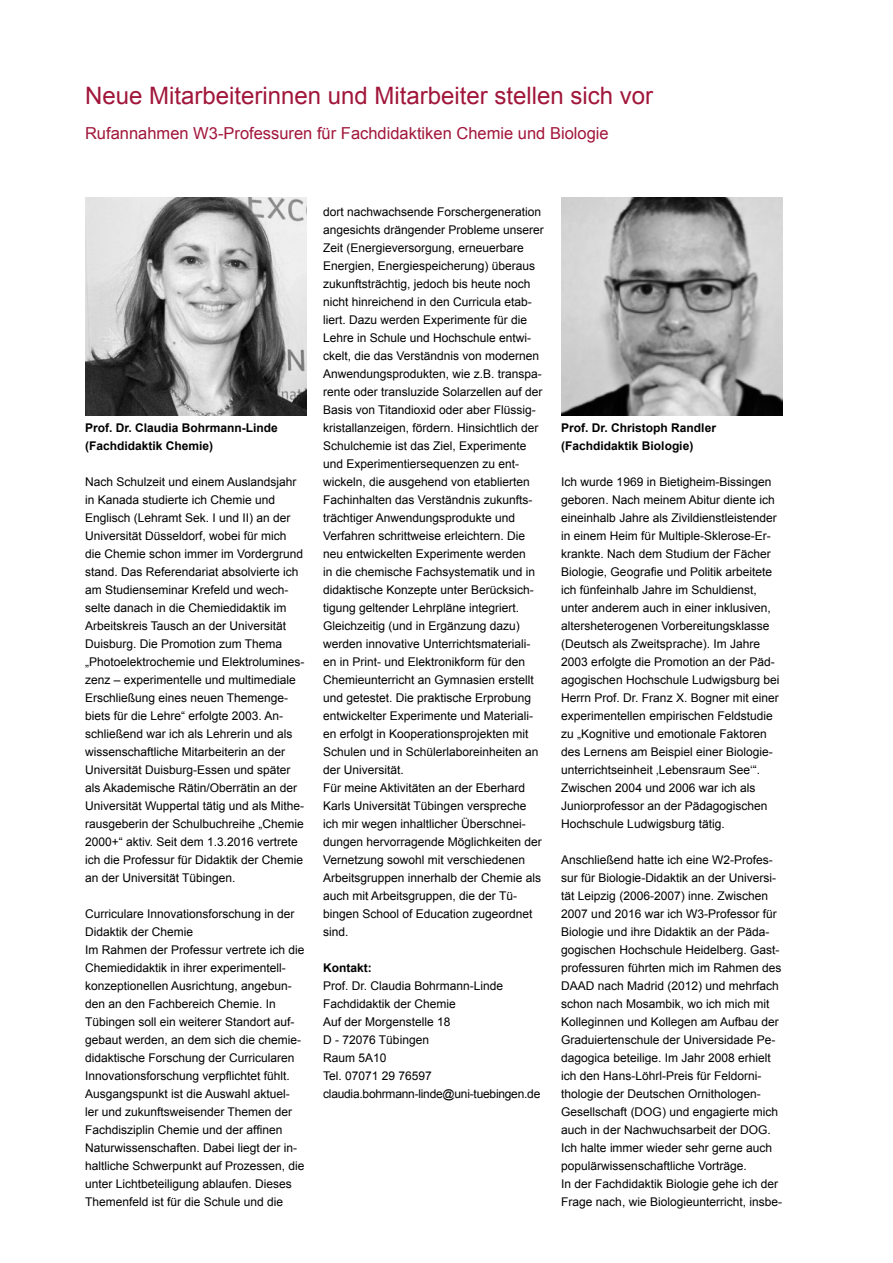
<style>
.page{position:relative;width:893px;height:1263px;background:#fff}
.page>*{position:absolute;margin:0;border:0;box-sizing:border-box;transform-origin:0 0}
.t1{font:24px "Arial";color:#a1163a}
.t2{font:16.5px "Arial";color:#a1163a}
.t3{font:12px/18px "Arial";color:#000}
.t4{font:700 12px/18px "Arial";color:#000}
</style>
<div class="page">
<img style="left:561px;top:198px;width:221px;height:218px">
<img style="left:85px;top:198px;width:221px;height:218px">
<h1 class="t1" style="left:85px;top:80px;width:570px">Neue Mitarbeiterinnen und Mitarbeiter stellen sich vor</h1>
<h2 class="t2" style="left:85px;top:122px;width:525px">Rufannahmen W3-Professuren für Fachdidaktiken Chemie und Biologie</h2>
<p class="t4" style="left:85px;top:419px;width:194px">Prof. Dr. Claudia Bohrmann-Linde (Fachdidaktik Chemie)</p>
<p class="t3" style="left:85px;top:473px;width:221px">Nach Schulzeit und einem Auslandsjahr in Kanada studierte ich Chemie und Englisch (Lehramt Sek. I und II) an der Universität Düsseldorf, wobei für mich die Chemie schon immer im Vordergrund stand. Das Referendariat absolvierte ich am Studienseminar Krefeld und wech&shy;selte danach in die Chemiedidaktik im Arbeitskreis Tausch an der Universität Duisburg. Die Promotion zum Thema „Photoelektrochemie und Elektrolumines&shy;zenz ‒ experimentelle und multimediale Erschließung eines neuen Themenge&shy;biets für die Lehre“ erfolgte 2003. An&shy;schließend war ich als Lehrerin und als wissenschaftliche Mitarbeiterin an der Universität Duisburg-Essen und später als Akademische Rätin/Oberrätin an der Universität Wuppertal tätig und als Mithe&shy;rausgeberin der Schulbuchreihe „Chemie 2000+“ aktiv. Seit dem 1.3.2016 vertrete ich die Professur für Didaktik der Chemie an der Universität Tübingen.</p>
<p class="t3" style="left:85px;top:905px;width:221px">Curriculare Innovationsforschung in der Didaktik der Chemie<br>Im Rahmen der Professur vertrete ich die Chemiedidaktik in ihrer experimentell&shy;konzeptionellen Ausrichtung, angebun&shy;den an den Fachbereich Chemie. In Tübingen soll ein weiterer Standort auf&shy;gebaut werden, an dem sich die chemie&shy;didaktische Forschung der Curricularen Innovationsforschung verpflichtet fühlt.<br>Ausgangspunkt ist die Auswahl aktuel&shy;ler und zukunftsweisender Themen der Fachdisziplin Chemie und der affinen Naturwissenschaften. Dabei liegt der in&shy;haltliche Schwerpunkt auf Prozessen, die unter Lichtbeteiligung ablaufen. Dieses Themenfeld ist für die Schule und die</p>
<p class="t3" style="left:323px;top:203px;width:222px">dort nachwachsende Forschergeneration angesichts drängender Probleme unserer Zeit (Energieversorgung, erneuerbare Energien, Energiespeicherung) überaus zukunftsträchtig, jedoch bis heute noch nicht hinreichend in den Curricula etab&shy;liert. Dazu werden Experimente für die Lehre in Schule und Hochschule entwi&shy;ckelt, die das Verständnis von modernen Anwendungsprodukten, wie z.B. transpa&shy;rente oder transluzide Solarzellen auf der Basis von Titandioxid oder aber Flüssig&shy;kristallanzeigen, fördern. Hinsichtlich der Schulchemie ist das Ziel, Experimente und Experimentiersequenzen zu ent&shy;wickeln, die ausgehend von etablierten Fachinhalten das Verständnis zukunfts&shy;trächtiger Anwendungsprodukte und Verfahren schrittweise erleichtern. Die neu entwickelten Experimente werden<br>in die chemische Fachsystematik und in didaktische Konzepte unter Berücksich&shy;tigung geltender Lehrpläne integriert.<br>Gleichzeitig (und in Ergänzung dazu) werden innovative Unterrichtsmateriali&shy;en in Print- und Elektronikform für den Chemieunterricht an Gymnasien erstellt und getestet. Die praktische Erprobung entwickelter Experimente und Materiali&shy;en erfolgt in Kooperationsprojekten mit Schulen und in Schülerlaboreinheiten an der Universität.<br>Für meine Aktivitäten an der Eberhard Karls Universität Tübingen verspreche ich mir wegen inhaltlicher Überschnei&shy;dungen hervorragende Möglichkeiten der Vernetzung sowohl mit verschiedenen Arbeitsgruppen innerhalb der Chemie als auch mit Arbeitsgruppen, die der Tü&shy;bingen School of Education zugeordnet sind.</p>
<p class="t4" style="left:323px;top:959px;width:50px">Kontakt:</p>
<p class="t3" style="left:323px;top:977px;width:219px">Prof. Dr. Claudia Bohrmann-Linde<br>Fachdidaktik der Chemie<br>Auf der Morgenstelle 18<br>D - 72076 Tübingen<br>Raum 5A10<br>Tel. 07071 29 76597 claudia.bohrmann-linde@uni-tuebingen.de</p>
<p class="t4" style="left:561px;top:419px;width:156px">Prof. Dr. Christoph Randler (Fachdidaktik Biologie)</p>
<p class="t3" style="left:561px;top:473px;width:220px">Ich wurde 1969 in Bietigheim-Bissingen geboren. Nach meinem Abitur diente ich eineinhalb Jahre als Zivildienstleistender in einem Heim für Multiple-Sklerose-Er&shy;krankte. Nach dem Studium der Fächer Biologie, Geografie und Politik arbeitete ich fünfeinhalb Jahre im Schuldienst, unter anderem auch in einer inklusiven, altersheterogenen Vorbereitungsklasse (Deutsch als Zweitsprache). Im Jahre 2003 erfolgte die Promotion an der Päd&shy;agogischen Hochschule Ludwigsburg bei Herrn Prof. Dr. Franz X. Bogner mit einer experimentellen empirischen Feldstudie zu „Kognitive und emotionale Faktoren des Lernens am Beispiel einer Biologie&shy;unterrichtseinheit ‚Lebensraum See‘“.<br>Zwischen 2004 und 2006 war ich als Juniorprofessor an der Pädagogischen Hochschule Ludwigsburg tätig.</p>
<p class="t3" style="left:561px;top:851px;width:222px">Anschließend hatte ich eine W2-Profes&shy;sur für Biologie-Didaktik an der Universi&shy;tät Leipzig (2006-2007) inne. Zwischen 2007 und 2016 war ich W3-Professor für Biologie und ihre Didaktik an der Päda&shy;gogischen Hochschule Heidelberg. Gast&shy;professuren führten mich im Rahmen des DAAD nach Madrid (2012) und mehrfach schon nach Mosambik, wo ich mich mit Kolleginnen und Kollegen am Aufbau der Graduiertenschule der Universidade Pe&shy;dagogica beteilige. Im Jahr 2008 erhielt ich den Hans-Löhrl-Preis für Feldorni&shy;thologie der Deutschen Ornithologen-Gesellschaft (DOG) und engagierte mich auch in der Nachwuchsarbeit der DOG.<br>Ich halte immer wieder sehr gerne auch populärwissenschaftliche Vorträge.<br>In der Fachdidaktik Biologie gehe ich der Frage nach, wie Biologieunterricht, insbe-</p>
</div>
